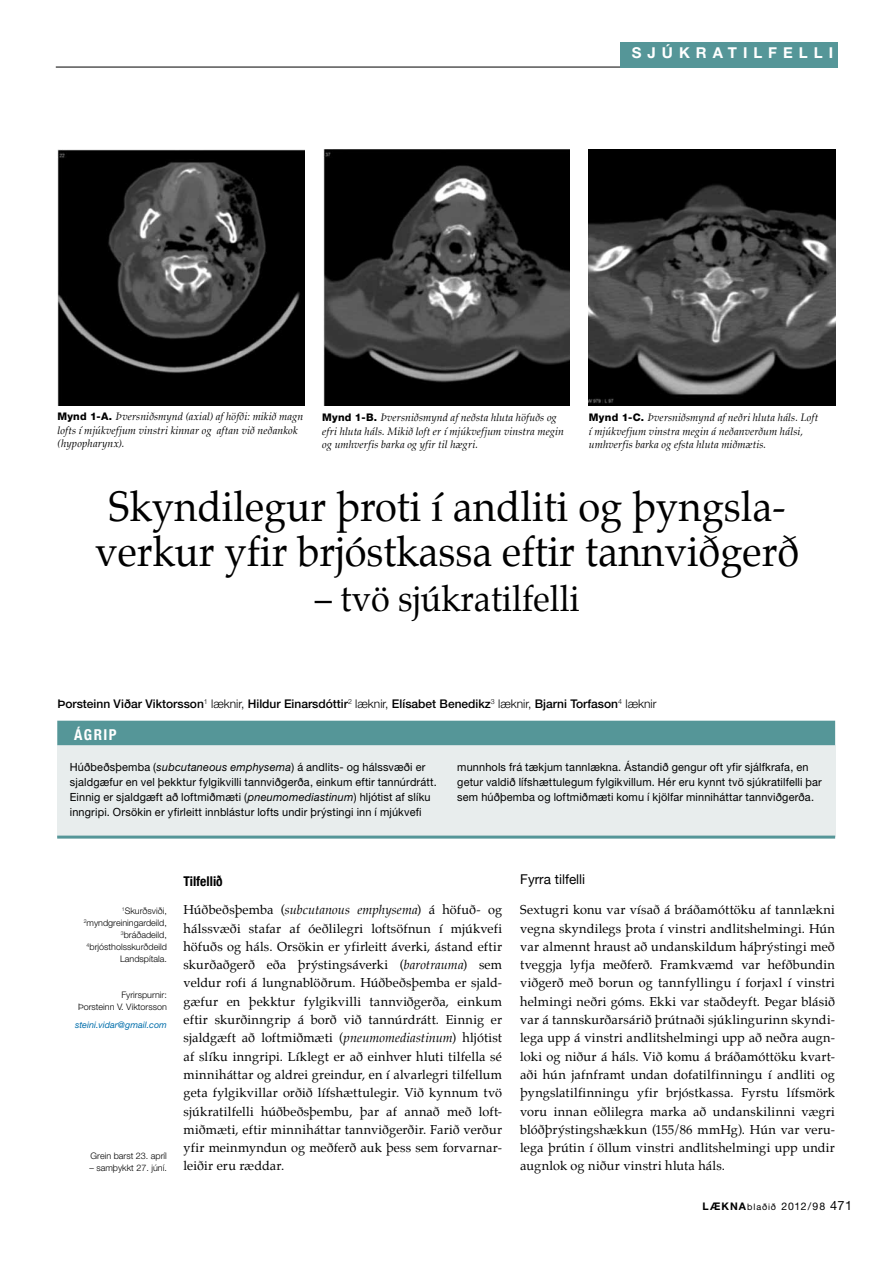
<style>
.page{position:relative;width:893px;height:1263px;background:#fff}
.page>*{position:absolute;margin:0;border:0;box-sizing:border-box;transform-origin:0 0}
.t1{font:42px/45px "Palatino";color:#000;text-align:center;scale:.95 1}
.t2{font:36px "Palatino";color:#000;scale:.95 1}
.t3{font:700 15px "Helvetica Neue";letter-spacing:.4em;color:#fff}
.t4{font:700 condensed 15px "Helvetica Neue";color:#fff}
.t5{font:13.5px "Helvetica Neue";color:#000}
.t6{font:700 condensed 13.5px "Helvetica Neue";color:#000}
.t7{font:12.75px/18.3px "Palatino";letter-spacing:.01em;color:#000;text-align:justify}
.t8{font:500 12px "Helvetica Neue";color:#000}
.t9{font:11.25px/15px "Helvetica Neue";letter-spacing:.015em;color:#000}
.t10{font:italic 10.5px/13.5px "Palatino";letter-spacing:.015em;color:#000}
.t11{font:10.5px "Helvetica Neue";letter-spacing:.07em;color:#000}
.t12{font:300 9px/12px "Helvetica Neue";color:#000;text-align:right}
.t13{font:italic 9px "Helvetica Neue";color:#006eab}
.s1{font-family:"Helvetica Neue";font-weight:800;font-style:normal}
.s2{font-weight:300}
.s3{font-style:italic}
.s4{font-weight:700}
.s5{font-size:9px}
.s6{font-size:12.75px}
</style>
<div class="page">
<hr style="left:56px;top:67px;width:781px;height:1px;background:#000">
<div style="left:620px;top:42px;width:217px;height:26px;background:#559698"></div>
<div style="left:57px;top:745px;width:778px;height:92px;background:#e8eded"></div>
<hr style="left:57px;top:836px;width:778px;height:3px;background:#559698">
<div style="left:58px;top:721px;width:776px;height:23px;background:#559698"></div>
<div style="left:57px;top:721px;width:778px;height:24px;border:2px solid #559698"></div>
<img style="left:57px;top:150px;width:247px;height:255px">
<img style="left:323px;top:150px;width:247px;height:255px">
<img style="left:589px;top:150px;width:247px;height:255px">
<p class="t3" style="left:632px;top:44px;width:179px">SJÚK RA TIL FELLI</p>
<p class="t10" style="left:57px;top:410px;width:247px"><span class="s1">Mynd 1-A.</span> Þversniðsmynd (axial) af höfði: mikið magn lofts í mjúkvefjum vinstri kinnar og aftan við neðankok (hypopharynx).</p>
<p class="t10" style="left:322px;top:411px;width:243px"><span class="s1">Mynd 1-B.</span> Þversniðsmynd af neðsta hluta höfuðs og efri hluta háls. Mikið loft er í mjúkvefjum vinstra megin og umhverfis barka og yfir til hægri.</p>
<p class="t10" style="left:589px;top:411px;width:231px"><span class="s1">Mynd 1-C.</span> Þversniðsmynd af neðri hluta háls. Loft í mjúkvefjum vinstra megin á neðanverðum hálsi, umhverfis barka og efsta hluta miðmætis.</p>
<h1 class="t1" style="left:95px;top:484px;width:742px">Skyndilegur þroti í andliti og þyngsla&shy;verkur yfir brjóstkassa eftir tannviðgerð</h1>
<h2 class="t2" style="left:315px;top:568px;width:280px">– tvö sjúkratilfelli</h2>
<p class="t8" style="left:57px;top:697px;width:601px">Þorsteinn Viðar Viktorsson<sup>1</sup> <span class="s2">læknir,</span> Hildur Einarsdóttir<sup>2</sup> <span class="s2">læknir,</span> Elísabet Benedikz<sup>3</sup> <span class="s2">læknir,</span> Bjarni Torfason<sup>4</sup> <span class="s2">læknir</span></p>
<p class="t4" style="left:74px;top:726px;width:44px">Ágrip</p>
<p class="t9" style="left:70px;top:759px;width:368px">Húðbeðsþemba (<span class="s3">subcutaneous emphysema</span>) á andlits- og hálssvæði er sjaldgæfur en vel þekktur fylgikvilli tannviðgerða, einkum eftir tannúrdrátt.<br>Einnig er sjaldgæft að loftmiðmæti (<span class="s3">pneumomediastinum</span>) hljótist af slíku inngripi. Orsökin er yfirleitt innblástur lofts undir þrýstingi inn í mjúkvefi</p>
<p class="t9" style="left:457px;top:759px;width:366px">munnhols frá tækjum tannlækna. Ástandið gengur oft yfir sjálfkrafa, en getur valdið lífshættulegum fylgikvillum. Hér eru kynnt tvö sjúkratilfelli þar sem húðþemba og loftmiðmæti komu í kjölfar minniháttar tannviðgerða.</p>
<p class="t12" style="left:84px;top:905px;width:85px"><sup>1</sup>Skurðsviði,<br><sup>2</sup>myndgreiningardeild,<br><sup>3</sup>bráðadeild,<br><sup>4</sup>brjóstholsskurðdeild<br>Landspítala.</p>
<p class="t12" style="left:78px;top:989px;width:90px">Fyrirspurnir:<br>Þorsteinn V. Viktorsson</p>
<p class="t13" style="left:75px;top:1020px;width:93px">steini.vidar@gmail.com</p>
<p class="t12" style="left:91px;top:1149px;width:78px">Grein barst 23. apríl</p>
<p class="t12" style="left:89px;top:1161px;width:79px">– samþykkt 27. júní.</p>
<p class="t6" style="left:184px;top:873px;width:41px">Tilfellið</p>
<p class="t7" style="left:184px;top:901px;width:320px">Húðbeðsþemba (<span class="s3">subcutanous emphysema</span>) á höfuð- og hálssvæði stafar af óeðlilegri loftsöfnun í mjúkvefi höfuðs og háls. Orsökin er yfirleitt áverki, ástand eftir skurðaðgerð eða þrýstingsáverki (<span class="s3">barotrauma</span>) sem veldur rofi á lungnablöðrum. Húðbeðsþemba er sjald&shy;gæfur en þekktur fylgikvilli tannviðgerða, einkum eftir skurðinngrip á borð við tannúrdrátt. Einnig er sjaldgæft að loftmiðmæti (<span class="s3">pneumomediastinum</span>) hljótist af slíku inngripi. Líklegt er að einhver hluti tilfella sé minniháttar og aldrei greindur, en í alvarlegri tilfellum geta fylgikvillar orðið lífshættulegir. Við kynnum tvö sjúkratilfelli húðbeðsþembu, þar af annað með loft&shy;miðmæti, eftir minniháttar tannviðgerðir. Farið verður yfir meinmyndun og meðferð auk þess sem forvarnar&shy;leiðir eru ræddar.</p>
<p class="t5" style="left:520px;top:872px;width:66px">Fyrra tilfelli</p>
<p class="t7" style="left:520px;top:901px;width:316px">Sextugri konu var vísað á bráðamóttöku af tannlækni vegna skyndilegs þrota í vinstri andlitshelmingi. Hún var almennt hraust að undanskildum háþrýstingi með tveggja lyfja meðferð. Framkvæmd var hefðbundin viðgerð með borun og tannfyllingu í forjaxl í vinstri helmingi neðri góms. Ekki var staðdeyft. Þegar blásið var á tannskurðarsárið þrútnaði sjúklingurinn skyndi&shy;lega upp á vinstri andlitshelmingi upp að neðra augn&shy;loki og niður á háls. Við komu á bráðamóttöku kvart&shy;aði hún jafnframt undan dofatilfinningu í andliti og þyngslatilfinningu yfir brjóstkassa. Fyrstu lífsmörk voru innan eðlilegra marka að undanskilinni vægri blóðþrýstingshækkun (155/86 mmHg). Hún var veru&shy;lega þrútin í öllum vinstri andlitshelmingi upp undir augnlok og niður vinstri hluta háls.</p>
<p class="t11" style="left:702px;top:1200px;width:151px"><span class="s4">LÆKNA</span><span class="s5">blaðið</span> 2012/98 <span class="s6">471</span></p>
</div>
